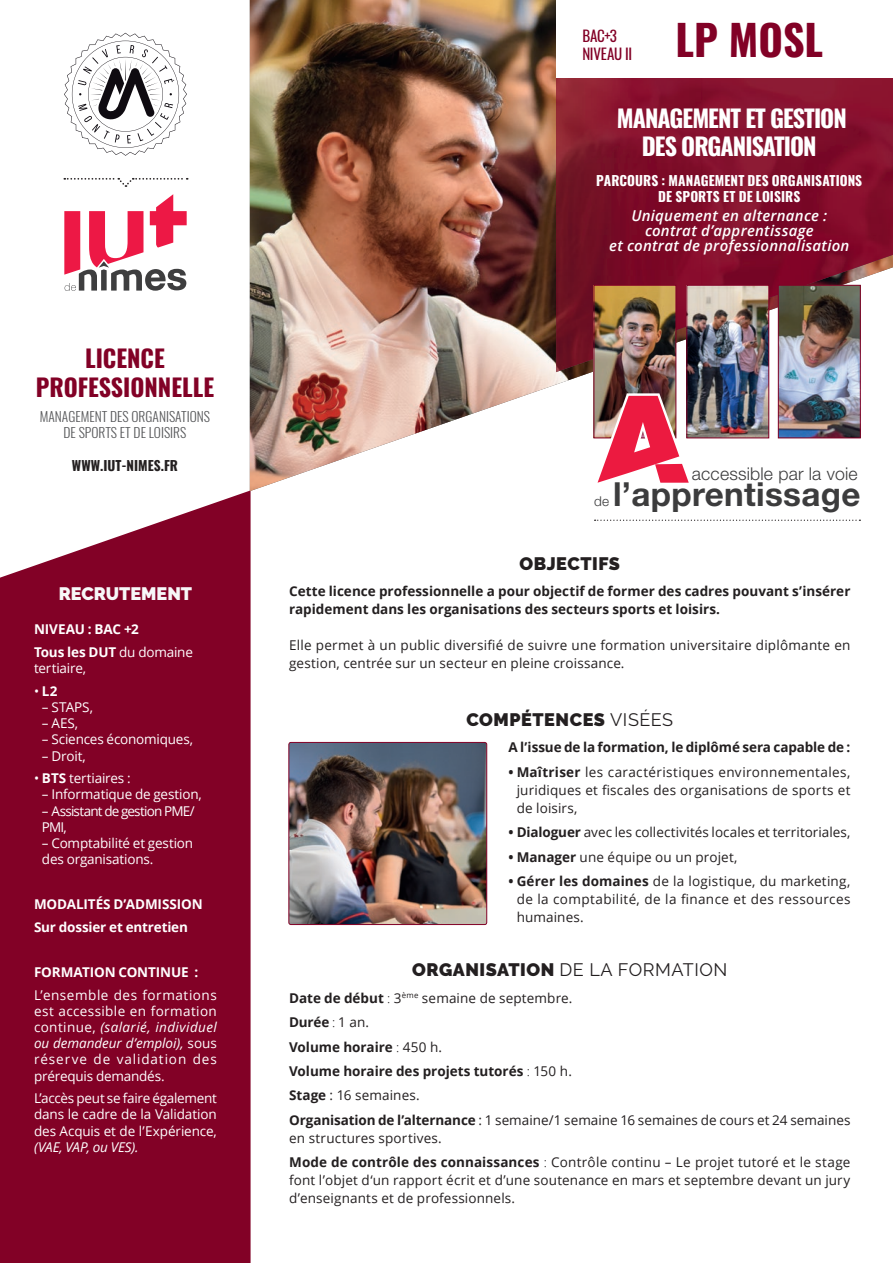
<style>
.page{position:relative;width:893px;height:1263px;background:#fff}
.page>*{position:absolute;margin:0;border:0;box-sizing:border-box;transform-origin:0 0}
.t1{font:700 42px "Oswald";color:#820126}
.t2{font:700 33.15px "Helvetica Neue";letter-spacing:.01em;color:#3c3c3d}
.t3{font:700 24px/28.5px "Oswald";letter-spacing:-.04em;color:#fff;text-align:center}
.t4{font:700 24px/28.5px "Oswald";color:#820126;text-align:center}
.t5{font:900 18px "Raleway";letter-spacing:.03em;color:#231f20}
.t6{font:18px "Raleway";letter-spacing:.03em;color:#231f20}
.t7{font:900 18px "Raleway";color:#f7f7f8}
.t8{font:300 17.7px "Helvetica Neue";letter-spacing:.01em;color:#3c3c3d}
.t9{font:italic 600 15px/15px "Open Sans";letter-spacing:.015em;color:#fff;text-align:center}
.t10{font:15px/18px "Oswald";letter-spacing:-.015em;color:#820126}
.t11{font:13.5px/18px "Open Sans";letter-spacing:.01em;color:#231f20}
.t12{font:13.5px/16.2px "Open Sans";letter-spacing:-.015em;color:#fff;text-align:justify}
.t13{font:700 13.5px/18px "Open Sans";color:#231f20}
.t14{font:700 13.5px/22.5px "Open Sans";letter-spacing:-.01em;color:#fff}
.t15{font:700 13.5px/16.2px "Oswald";letter-spacing:.005em;color:#fff;text-align:center}
.t16{font:300 13.5px/16.2px "Oswald";color:#57585a;text-align:center}
.t17{font:13.5px/16.2px "Open Sans";letter-spacing:-.06em;color:#fff}
.t18{font:italic 13.5px "Open Sans";letter-spacing:-.01em;color:#fff}
.t19{font:700 13.5px "Oswald";color:#231f20}
.t20{font:300 13.5px "Helvetica Neue";color:#3c3c3d}
.s1{font-weight:400}
.s2{font-weight:700}
.s3{font-style:italic}
.s4{font-weight:900}
.s5{font-weight:300}
</style>
<div class="page">
<svg style="left:64px;top:33px;width:123px;height:123px"></svg>
<svg style="left:64px;top:194px;width:123px;height:97px"></svg>
<svg style="left:64px;top:178px;width:124px;height:9px"></svg>
<div style="left:0;top:490px;width:251px;height:773px;background:#820126"></div>
<img style="left:250px;top:0;width:611px;height:491px">
<img style="left:556px;top:78px;width:337px;height:241px">
<img style="left:556px;top:319px;width:130px;height:53px">
<img style="left:596px;top:287px;width:78px;height:106px">
<div style="left:594px;top:285px;width:82px;height:153px;border:1px solid #820126"></div>
<img style="left:688px;top:287px;width:79px;height:149px">
<div style="left:686px;top:285px;width:83px;height:153px;border:1px solid #820126"></div>
<img style="left:780px;top:287px;width:79px;height:149px">
<div style="left:778px;top:285px;width:83px;height:153px;border:1px solid #820126"></div>
<img style="left:290px;top:742px;width:197px;height:181px">
<div style="left:288px;top:742px;width:199px;height:183px;border:1px solid #820126;border-radius:2px"></div>
<div style="left:556px;top:0;width:337px;height:78px;background:#fff"></div>
<svg style="left:595px;top:520px;width:265px;height:1px"></svg>
<svg style="left:594px;top:393px;width:98px;height:93px"></svg>
<h3 class="t4" style="left:36px;top:346px;width:180px">LICENCE<br>PROFESSIONNELLE</h3>
<p class="t16" style="left:40px;top:407px;width:172px">MANAGEMENT DES ORGANISATIONS<br>DE SPORTS ET DE LOISIRS</p>
<p class="t19" style="left:72px;top:458px;width:107px">WWW.IUT-NIMES.FR</p>
<h3 class="t7" style="left:59px;top:583px;width:135px">RECRUTEMENT</h3>
<p class="t14" style="left:34px;top:618px;width:160px">NIVEAU : BAC +2<br>Tous les DUT <span class="s1">du domaine</span></p>
<p class="t12" style="left:34px;top:660px;width:53px">tertiaire,</p>
<p class="t14" style="left:34px;top:679px;width:25px"><span class="s1">•</span> L2</p>
<p class="t12" style="left:42px;top:699px;width:53px">– STAPS,</p>
<p class="t12" style="left:42px;top:715px;width:38px">– AES,</p>
<p class="t12" style="left:42px;top:731px;width:153px">– Sciences économiques,</p>
<p class="t12" style="left:42px;top:747px;width:46px">– Droit,</p>
<p class="t12" style="left:34px;top:770px;width:98px">• <span class="s2">BTS</span> tertiaires :</p>
<p class="t12" style="left:42px;top:786px;width:162px">– Informatique de gestion,</p>
<p class="t17" style="left:42px;top:802px;width:154px">– Assistant de gestion PME/<br>PMI,</p>
<p class="t12" style="left:42px;top:835px;width:153px">– Comptabilité et gestion des organisations.</p>
<p class="t14" style="left:34px;top:893px;width:170px">MODALITÉS D’ADMISSION<br>Sur dossier et entretien</p>
<p class="t14" style="left:34px;top:960px;width:166px">FORMATION CONTINUE :</p>
<p class="t12" style="left:34px;top:986px;width:184px">L’ensemble des formations est accessible en formation continue, <span class="s3">(salarié, individuel ou demandeur d’emploi),</span> sous réserve de validation des prérequis demandés.</p>
<p class="t12" style="left:34px;top:1090px;width:184px">L’accès peut se faire également dans le cadre de la Validation des Acquis et de l’Expérience,</p>
<p class="t18" style="left:34px;top:1138px;width:106px">(VAE, VAP, ou VES).</p>
<p class="t10" style="left:582px;top:25px;width:51px">BAC+3<br>NIVEAU II</p>
<h1 class="t1" style="left:675px;top:18px;width:149px">LP MOSL</h1>
<h3 class="t3" style="left:617px;top:105px;width:231px">MANAGEMENT ET GESTION<br>DES ORGANISATION</h3>
<p class="t15" style="left:596px;top:173px;width:267px">PARCOURS : MANAGEMENT DES ORGANISATIONS<br>DE SPORTS ET DE LOISIRS</p>
<p class="t9" style="left:609px;top:207px;width:242px">Uniquement en alternance : contrat d’apprentissage<br>et contrat de professionnalisation</p>
<h3 class="t8" style="left:692px;top:459px;width:167px">accessible par la voie</h3>
<h2 class="t2" style="left:613px;top:468px;width:249px">l’apprentissage</h2>
<p class="t20" style="left:594px;top:490px;width:16px">de</p>
<h3 class="t5" style="left:519px;top:553px;width:102px">OBJECTIFS</h3>
<p class="t13" style="left:289px;top:582px;width:563px">Cette licence professionnelle a pour objectif de former des cadres pouvant s’insérer rapidement dans les organisations des secteurs sports et loisirs.</p>
<p class="t11" style="left:289px;top:636px;width:563px">Elle permet à un public diversifié de suivre une formation universitaire diplômante en gestion, centrée sur un secteur en pleine croissance.</p>
<h3 class="t5" style="left:466px;top:709px;width:208px">COMPÉTENCES <span class="s1">VISÉES</span></h3>
<p class="t13" style="left:508px;top:738px;width:344px">A l’issue de la formation, le diplômé sera capable de :</p>
<p class="t11" style="left:517px;top:762px;width:335px;text-align:justify;text-indent:-8px"><span class="s2">• Maîtriser</span> les caractéristiques environnementales, juridiques et fiscales des organisations de sports et de loisirs,</p>
<p class="t11" style="left:508px;top:823px;width:344px"><span class="s2">• Dialoguer</span> avec les collectivités locales et territoriales,</p>
<p class="t11" style="left:508px;top:847px;width:231px"><span class="s2">• Manager</span> une équipe ou un projet,</p>
<p class="t11" style="left:517px;top:872px;width:335px;text-align:justify;text-indent:-8px"><span class="s2">• Gérer les domaines</span> de la logistique, du marketing, de la comptabilité, de la finance et des ressources humaines.</p>
<h3 class="t6" style="left:412px;top:959px;width:317px"><span class="s4">ORGANISATION</span> DE LA FORMATION</h3>
<p class="t11" style="left:289px;top:985px;width:563px;line-height:24.5px"><span class="s2">Date de début</span> <span class="s5">:</span> 3<sup>ème</sup> semaine de septembre.<br><span class="s2">Durée</span> <span class="s5">:</span> 1 an.<br><span class="s2">Volume horaire</span> <span class="s5">:</span> 450 h.<br><span class="s2">Volume horaire des projets tutorés</span> <span class="s5">:</span> 150 h.<br><span class="s2">Stage</span> : 16 semaines.<br><span class="s2">Organisation de l’alternance</span> : 1 semaine/1 semaine 16 semaines de cours et 24 semaines</p>
<p class="t11" style="left:289px;top:1125px;width:563px;line-height:24.5px">en structures sportives.<br><span class="s2">Mode de contrôle des connaissances</span> <span class="s5">:</span> Contrôle continu – Le projet tutoré et le stage</p>
<p class="t11" style="left:289px;top:1171px;width:563px">font l’objet d‘un rapport écrit et d’une soutenance en mars et septembre devant un jury d’enseignants et de professionnels.</p>
</div>
